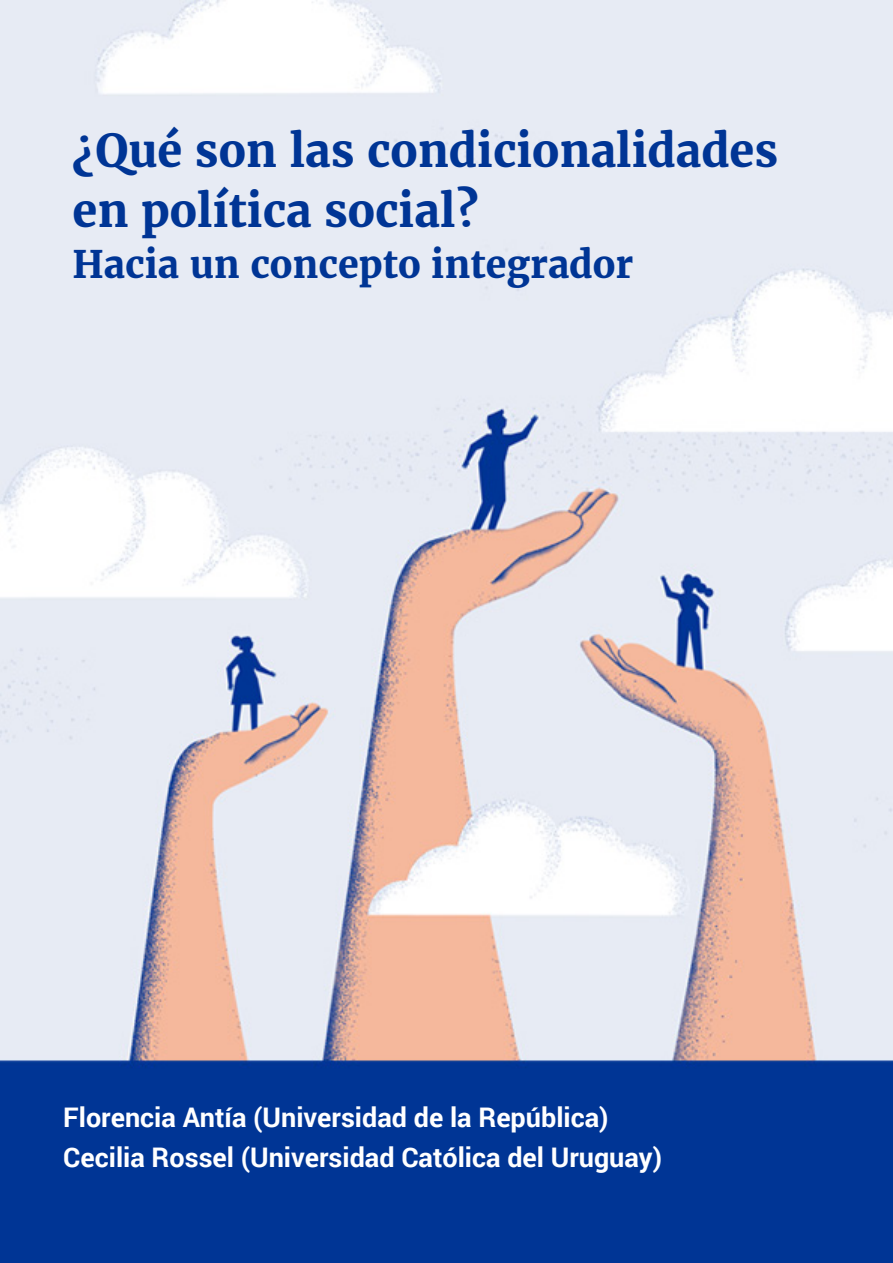
<style>
.page{position:relative;width:893px;height:1263px;background:#fff}
.page>*{position:absolute;margin:0;border:0;box-sizing:border-box;transform-origin:0 0}
.Subtítulo{font:700 45px/60px "Merriweather";color:#003595}
.t1{font:700 37.5px "Merriweather";color:#003595}
.Subtítulo-2{font:700 27px "Roboto";color:#fff}
</style>
<div class="page">
<img style="left:0;top:0;width:892px;height:1263px">
<p class="Subtítulo" style="left:73px;top:120px;width:707px">¿Qué son las condicionalidades en política social?</p>
<p class="t1" style="left:73px;top:239px;width:562px">Hacia un concepto integrador</p>
<p class="Subtítulo-2" style="left:63px;top:1098px;width:547px">Florencia Antía (Universidad de la República)</p>
<p class="Subtítulo-2" style="left:63px;top:1138px;width:600px">Cecilia Rossel (Universidad Católica del Uruguay)</p>
</div>
